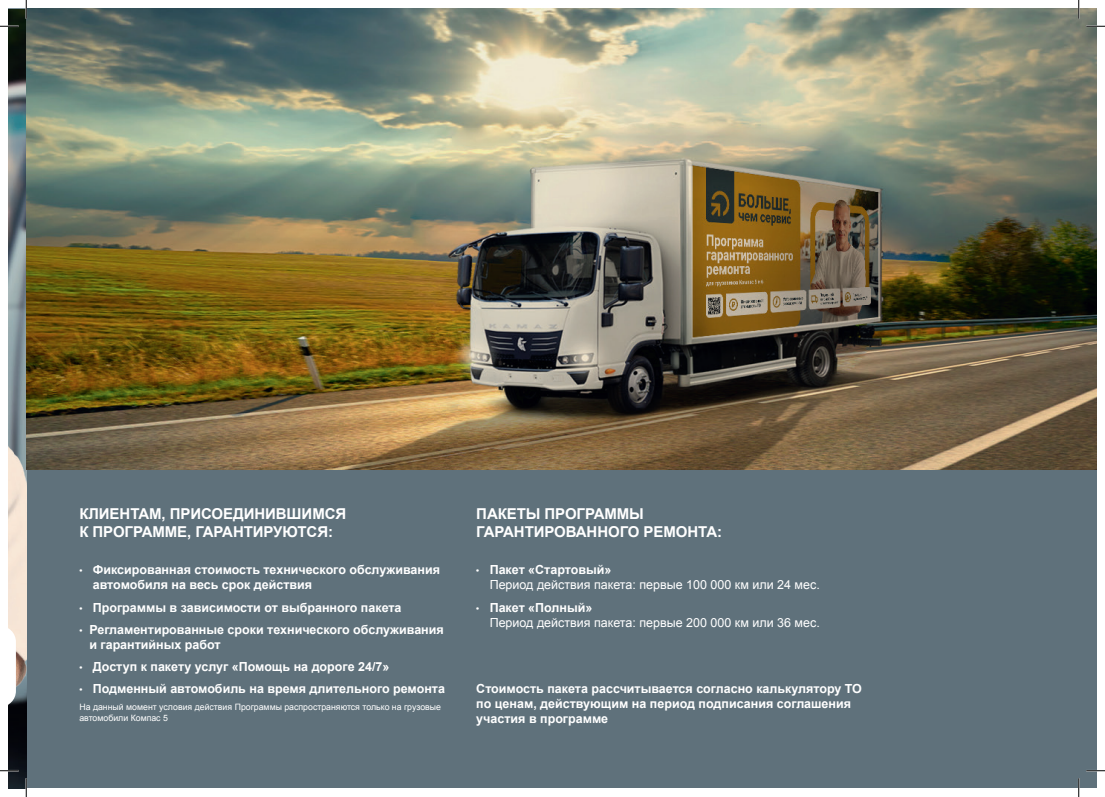
<style>
.page{position:relative;width:1105px;height:797px;background:#fff}
.page>*{position:absolute;margin:0;border:0;box-sizing:border-box;transform-origin:0 0}
.t1{font:700 15px/18px "Arial";letter-spacing:-.005em;color:#fff}
.t2{font:700 12.5px/15px "Arial";color:#fff}
.t3{font:12.5px/15px "Arial";color:#fff}
.t4{font:8.75px/10.5px "Arial";color:#fff}
.s1{font-family:"Helvetica Neue";font-stretch:condensed}
.s2{font-family:"Helvetica Neue";font-weight:700;font-stretch:condensed}
.s3{font-weight:700}
</style>
<div class="page">
<div style="left:9px;top:9px;width:1087px;height:779px;background:#5f717b"></div>
<img style="left:9px;top:78px;width:17px;height:710px">
<svg style="left:9px;top:626px;width:7px;height:81px"></svg>
<img style="left:26px;top:9px;width:1070px;height:460px">
<svg style="left:0;top:25px;width:19px;height:2px"></svg>
<svg style="left:1086px;top:25px;width:19px;height:2px"></svg>
<svg style="left:0;top:770px;width:19px;height:1px"></svg>
<svg style="left:1086px;top:770px;width:19px;height:1px"></svg>
<svg style="left:25px;top:0;width:2px;height:19px"></svg>
<svg style="left:25px;top:778px;width:2px;height:19px"></svg>
<svg style="left:1078px;top:0;width:1px;height:19px"></svg>
<svg style="left:1078px;top:778px;width:1px;height:19px"></svg>
<p class="t1" style="left:79px;top:505px;width:268px">КЛИЕНТАМ, ПРИСОЕДИНИВШИМСЯ<br>К ПРОГРАММЕ, ГАРАНТИРУЮТСЯ:</p>
<p class="t1" style="left:476px;top:505px;width:247px">ПАКЕТЫ ПРОГРАММЫ<br>ГАРАНТИРОВАННОГО РЕМОНТА:</p>
<p class="t2" style="left:93px;top:563px;width:349px;text-indent:-13px"><span class="s1">‧</span> Фиксированная стоимость технического обслуживания автомобиля на весь срок действия</p>
<p class="t2" style="left:79px;top:596px;width:366px;line-height:22.1px"><span class="s1">‧</span> Программы в зависимости от выбранного пакета<br><span class="s1">‧</span> Регламентированные сроки технического обслуживания</p>
<p class="t2" style="left:79px;top:633px;width:367px;line-height:22.1px;text-indent:10px">и гарантийных работ<br><span class="s1">‧</span> Доступ к пакету услуг «Помощь на дороге 24/7»<br><span class="s1">‧</span> Подменный автомобиль на время длительного ремонта</p>
<p class="t4" style="left:79px;top:702px;width:363px">На данный момент условия действия Программы распространяются только на грузовые автомобили Компас 5</p>
<p class="t3" style="left:490px;top:562px;width:332px;text-indent:-13px"><span class="s2">‧</span> <span class="s3">Пакет «Стартовый»<br></span>Период действия пакета: первые 100 000 км или 24 мес.</p>
<p class="t3" style="left:490px;top:599px;width:332px;text-indent:-13px"><span class="s2">‧</span> <span class="s3">Пакет «Полный»<br></span>Период действия пакета: первые 200 000 км или 36 мес.</p>
<p class="t2" style="left:476px;top:681px;width:387px">Стоимость пакета рассчитывается согласно калькулятору ТО по ценам, действующим на период подписания соглашения участия в программе</p>
</div>
